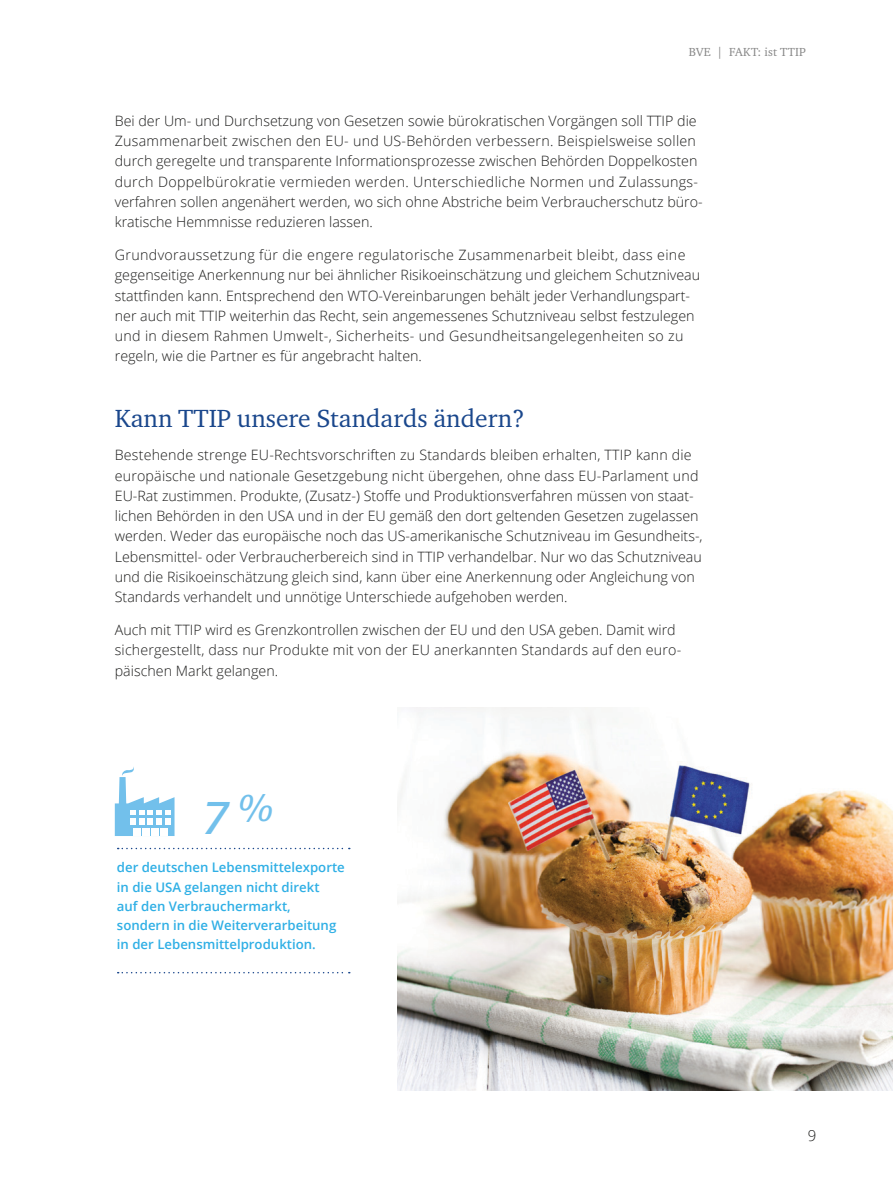
<style>
.page{position:relative;width:893px;height:1191px;background:#fff}
.page>*{position:absolute;margin:0;border:0;box-sizing:border-box;transform-origin:0 0}
.t1{font:italic 500 48px "Frutiger Next Pro";color:#72c0eb}
.t2{font:25.5px "Charter ITC";color:#1a478c}
.t3{font:300 15px "Open Sans";color:#1c1c1b}
.t4{font:300 14.25px/20.2px "Open Sans";color:#1c1c1b}
.t5{font:600 13.2px/19.2px "Open Sans";color:#2fafe5}
.t6{font:12px "Charter ITC";letter-spacing:.02em;color:#878787}
</style>
<div class="page">
<img style="left:398px;top:707px;width:495px;height:383px">
<svg style="left:118px;top:847px;width:232px;height:2px"></svg>
<svg style="left:118px;top:972px;width:232px;height:1px"></svg>
<svg style="left:115px;top:767px;width:60px;height:69px"></svg>
<div style="left:160px;top:828px;width:7px;height:8px;background:#fff"></div>
<div style="left:151px;top:828px;width:7px;height:8px;background:#fff"></div>
<div style="left:142px;top:828px;width:7px;height:8px;background:#fff"></div>
<div style="left:133px;top:828px;width:7px;height:8px;background:#fff"></div>
<p class="t6" style="left:689px;top:45px;width:119px">BVE | FAKT: ist TTIP</p>
<p class="t4" style="left:115px;top:110px;width:589px">Bei der Um- und Durchsetzung von Gesetzen sowie bürokratischen Vorgängen soll TTIP die Zusammenarbeit zwischen den EU- und US-Behörden verbessern. Beispielsweise sollen durch geregelte und transparente Informationsprozesse zwischen Behörden Doppelkosten durch Doppelbürokratie vermieden werden. Unterschiedliche Normen und Zulassungs&shy;verfahren sollen angenähert werden, wo sich ohne Abstriche beim Verbraucherschutz büro&shy;kratische Hemmnisse reduzieren lassen.</p>
<p class="t4" style="left:115px;top:244px;width:587px">Grundvoraussetzung für die engere regulatorische Zusammenarbeit bleibt, dass eine gegenseitige Anerkennung nur bei ähnlicher Risikoeinschätzung und gleichem Schutzniveau stattfinden kann. Entsprechend den WTO-Vereinbarungen behält jeder Verhandlungspart&shy;ner auch mit TTIP weiterhin das Recht, sein angemessenes Schutzniveau selbst festzulegen und in diesem Rahmen Umwelt-, Sicherheits- und Gesundheitsangelegenheiten so zu regeln, wie die Partner es für angebracht halten.</p>
<h2 class="t2" style="left:115px;top:403px;width:411px">Kann TTIP unsere Standards ändern?</h2>
<p class="t4" style="left:115px;top:445px;width:589px">Bestehende strenge EU-Rechtsvorschriften zu Standards bleiben erhalten, TTIP kann die europäische und nationale Gesetzgebung nicht übergehen, ohne dass EU-Parlament und EU-Rat zustimmen. Produkte, (Zusatz-) Stoffe und Produktionsverfahren müssen von staat&shy;lichen Behörden in den USA und in der EU gemäß den dort geltenden Gesetzen zugelassen werden. Weder das europäische noch das US-amerikanische Schutzniveau im Gesundheits-, Lebensmittel- oder Verbraucherbereich sind in TTIP verhandelbar. Nur wo das Schutzniveau und die Risikoeinschätzung gleich sind, kann über eine Anerkennung oder Angleichung von Standards verhandelt und unnötige Unterschiede aufgehoben werden.</p>
<p class="t4" style="left:115px;top:619px;width:568px">Auch mit TTIP wird es Grenzkontrollen zwischen der EU und den USA geben. Damit wird sichergestellt, dass nur Produkte mit von der EU anerkannten Standards auf den euro&shy;päischen Markt gelangen.</p>
<h1 class="t1" style="left:203px;top:790px;width:73px">7<sup>%</sup></h1>
<p class="t5" style="left:117px;top:857px;width:229px">der deutschen Lebensmittelexporte in die USA gelangen nicht direkt<br>auf den Verbrauchermarkt, sondern in die Weiterverarbeitung in der Lebensmittelproduktion.</p>
<p class="t3" style="left:808px;top:1125px;width:10px">9</p>
</div>
